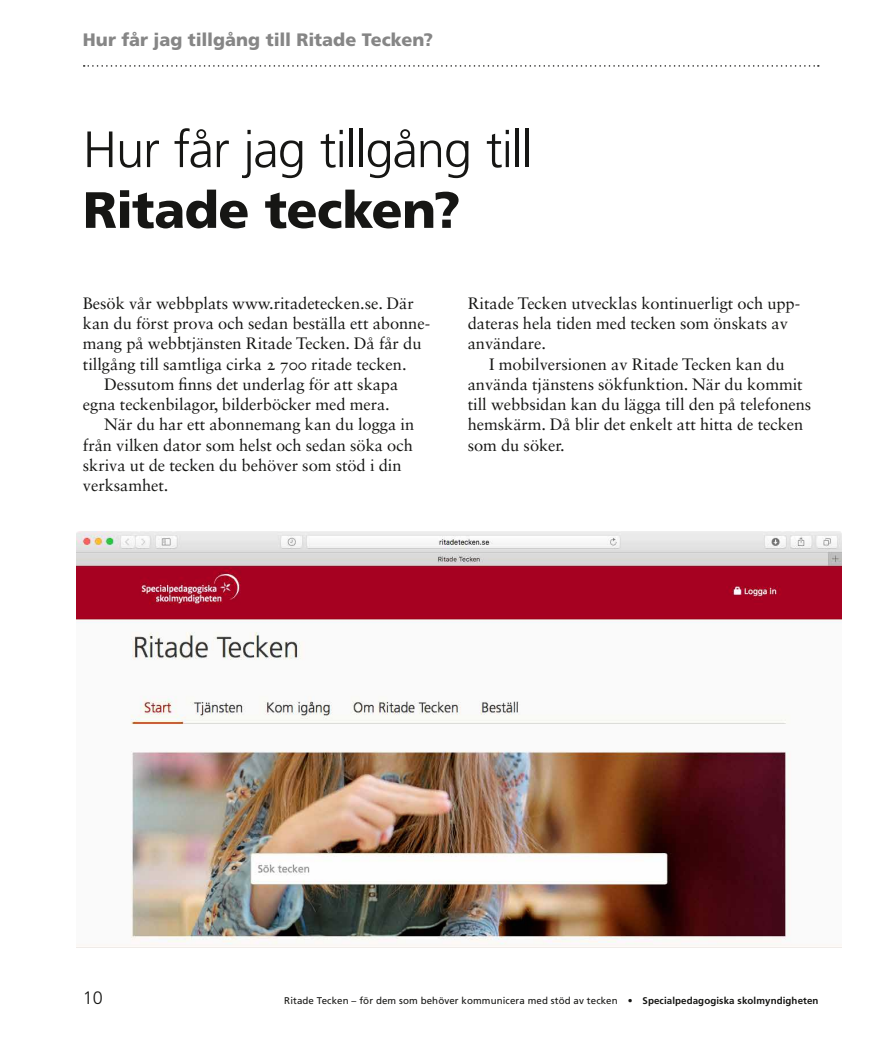
<style>
.page{position:relative;width:893px;height:1042px;background:#fff}
.page>*{position:absolute;margin:0;border:0;box-sizing:border-box;transform-origin:0 0}
.H1_Rubrik_-_34_40_5{font:300 51px "Frutiger LT Std";letter-spacing:-.025em;color:#161614}
.H1_Rubrik_-_34_40_5-2{font:900 51px "Frutiger LT Std";letter-spacing:-.015em;color:#161614}
.t1{font:900 18px "Frutiger LT Std";letter-spacing:-.005em;color:#868686}
.t2{font:300 18px "Frutiger LT Std";color:#161614}
.P_Bröd_2{font:16.5px/20.2px "Sabon LT Std";letter-spacing:-.005em;color:#161614}
.t3{font:9.75px "Frutiger LT Std";letter-spacing:.01em;color:#161614}
.s1{font-weight:700}
</style>
<div class="page">
<svg style="left:84px;top:65px;width:735px;height:2px"></svg>
<img style="left:77px;top:532px;width:765px;height:413px">
<p class="t1" style="left:83px;top:28px;width:352px">Hur får jag tillgång till Ritade Tecken?</p>
<h1 class="H1_Rubrik_-_34_40_5" style="left:83px;top:121px;width:451px">Hur får jag tillgång till</h1>
<h1 class="H1_Rubrik_-_34_40_5-2" style="left:83px;top:179px;width:379px">Ritade tecken?</h1>
<p class="P_Bröd_2" style="left:83px;top:293px;width:349px">Besök vår webbplats www.ritadetecken.se. Där kan du först prova och sedan beställa ett abonne&shy;mang på webbtjänsten Ritade Tecken. Då får du tillgång till samtliga cirka 2 700 ritade tecken.</p>
<p class="P_Bröd_2" style="left:83px;top:374px;width:317px;text-indent:21px">Dessutom finns det underlag för att skapa egna teckenbilagor, bilderböcker med mera.</p>
<p class="P_Bröd_2" style="left:83px;top:414px;width:333px;text-indent:21px">När du har ett abonnemang kan du logga in från vilken dator som helst och sedan söka och skriva ut de tecken du behöver som stöd i din verksamhet.</p>
<p class="P_Bröd_2" style="left:468px;top:293px;width:334px">Ritade Tecken utvecklas kontinuerligt och upp&shy;dateras hela tiden med tecken som önskats av användare.</p>
<p class="P_Bröd_2" style="left:468px;top:354px;width:345px;text-indent:21px">I mobilversionen av Ritade Tecken kan du använda tjänstens sökfunktion. När du kommit till webbsidan kan du lägga till den på telefonens hemskärm. Då blir det enkelt att hitta de tecken som du söker.</p>
<p class="t2" style="left:83px;top:987px;width:22px">10</p>
<p class="t3" style="left:284px;top:994px;width:536px">Ritade Tecken – för dem som behöver kommunicera med stöd av tecken • <span class="s1">Specialpedagogiska skolmyndigheten</span></p>
</div>
